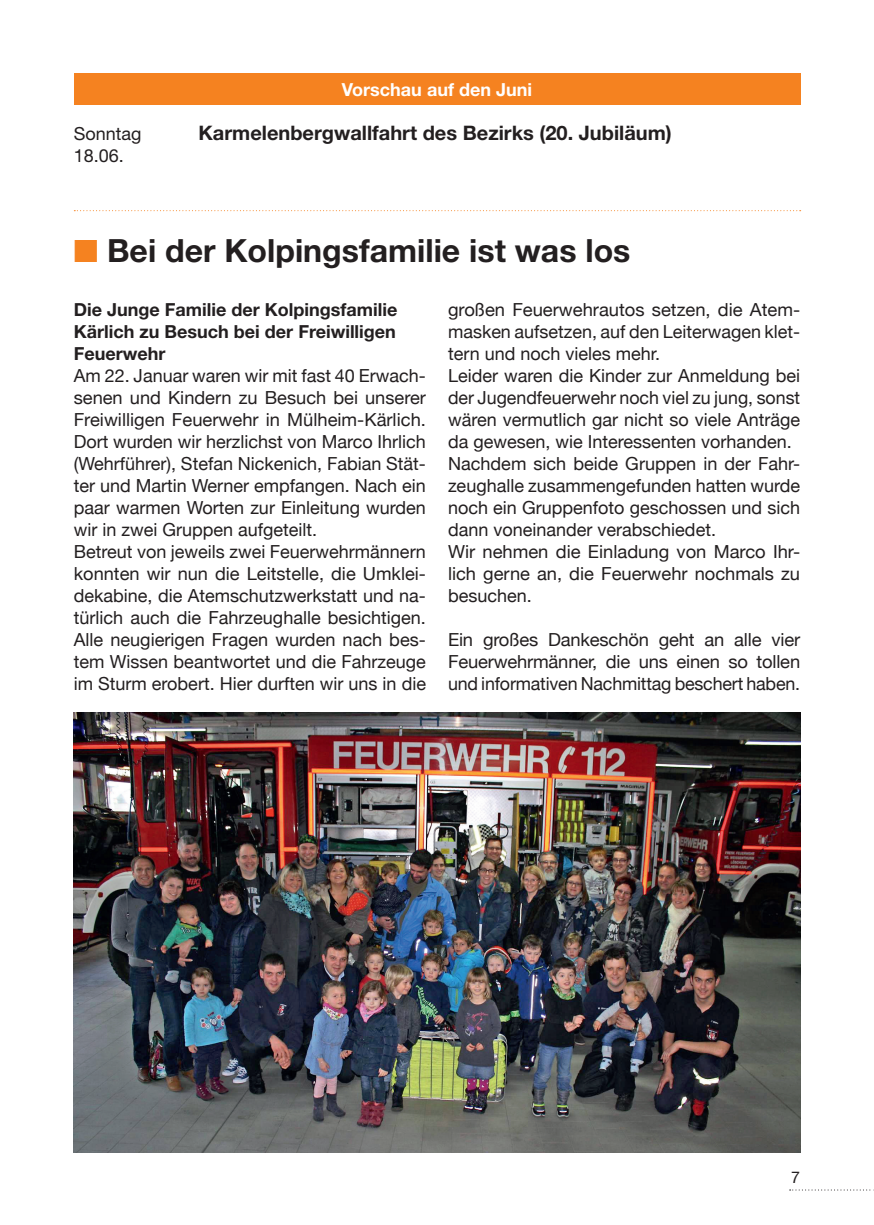
<style>
.page{position:relative;width:874px;height:1225px;background:#fff}
.page>*{position:absolute;margin:0;border:0;box-sizing:border-box;transform-origin:0 0}
.t1{font:700 32px "Helvetica Neue";color:#231f20}
.t2{font:700 20px "Helvetica Neue";color:#231f20}
.t3{font:18px/22px "Helvetica Neue";color:#231f20}
.t4{font:700 18px/22px "Helvetica Neue";color:#231f20;text-align:justify}
.t5{font:700 18px "Helvetica Neue";color:#fff}
.t6{font:18px "Helvetica Neue";color:#231f20}
.t7{font:16px "Helvetica Neue";color:#231f20}
.s1{color:#f58220}
</style>
<div class="page">
<svg style="left:789px;top:1189px;width:85px;height:1px"></svg>
<div style="left:74px;top:74px;width:725px;height:31px;background:#f58220"></div>
<svg style="left:74px;top:210px;width:726px;height:1px"></svg>
<img style="left:74px;top:712px;width:725px;height:440px">
<p class="t5" style="left:342px;top:78px;width:192px">Vorschau auf den Juni</p>
<p class="t6" style="left:74px;top:123px;width:69px">Sonntag</p>
<p class="t2" style="left:198px;top:120px;width:474px">Karmelenbergwallfahrt des Bezirks (20. Jubiläum)</p>
<p class="t6" style="left:74px;top:145px;width:52px">18.06.</p>
<h1 class="t1" style="left:74px;top:231px;width:558px"><span class="s1">■</span> Bei der Kolpingsfamilie ist was los</h1>
<p class="t4" style="left:74px;top:298px;width:325px">Die Junge Familie der Kolpingsfamilie Kärlich zu Besuch bei der Freiwilligen Feuerwehr</p>
<p class="t3" style="left:74px;top:365px;width:353px">Am 22. Januar waren wir mit fast 40 Erwach&shy;senen und Kindern zu Besuch bei unserer Freiwilligen Feuerwehr in Mülheim-Kärlich.<br>Dort wurden wir herzlichst von Marco Ihrlich (Wehrführer), Stefan Nickenich, Fabian Stät&shy;ter und Martin Werner empfangen. Nach ein paar warmen Worten zur Einleitung wurden wir in zwei Gruppen aufgeteilt.<br>Betreut von jeweils zwei Feuerwehrmännern konnten wir nun die Leitstelle, die Umklei&shy;dekabine, die Atemschutzwerkstatt und na&shy;türlich auch die Fahrzeughalle besichtigen.<br>Alle neugierigen Fragen wurden nach bes&shy;tem Wissen beantwortet und die Fahrzeuge im Sturm erobert. Hier durften wir uns in die</p>
<p class="t3" style="left:448px;top:299px;width:353px">großen Feuerwehrautos setzen, die Atem&shy;masken aufsetzen, auf den Leiterwagen klet&shy;tern und noch vieles mehr.<br>Leider waren die Kinder zur Anmeldung bei der Jugendfeuerwehr noch viel zu jung, sonst wären vermutlich gar nicht so viele Anträge da gewesen, wie Interessenten vorhanden.<br>Nachdem sich beide Gruppen in der Fahr&shy;zeughalle zusammengefunden hatten wurde noch ein Gruppenfoto geschossen und sich dann voneinander verabschiedet.<br>Wir nehmen die Einladung von Marco Ihr&shy;lich gerne an, die Feuerwehr nochmals zu besuchen.</p>
<p class="t3" style="left:448px;top:629px;width:353px;text-align:justify">Ein großes Dankeschön geht an alle vier Feuerwehrmänner, die uns einen so tollen und informativen Nachmittag beschert haben.</p>
<p class="t7" style="left:790px;top:1165px;width:10px">7</p>
</div>
